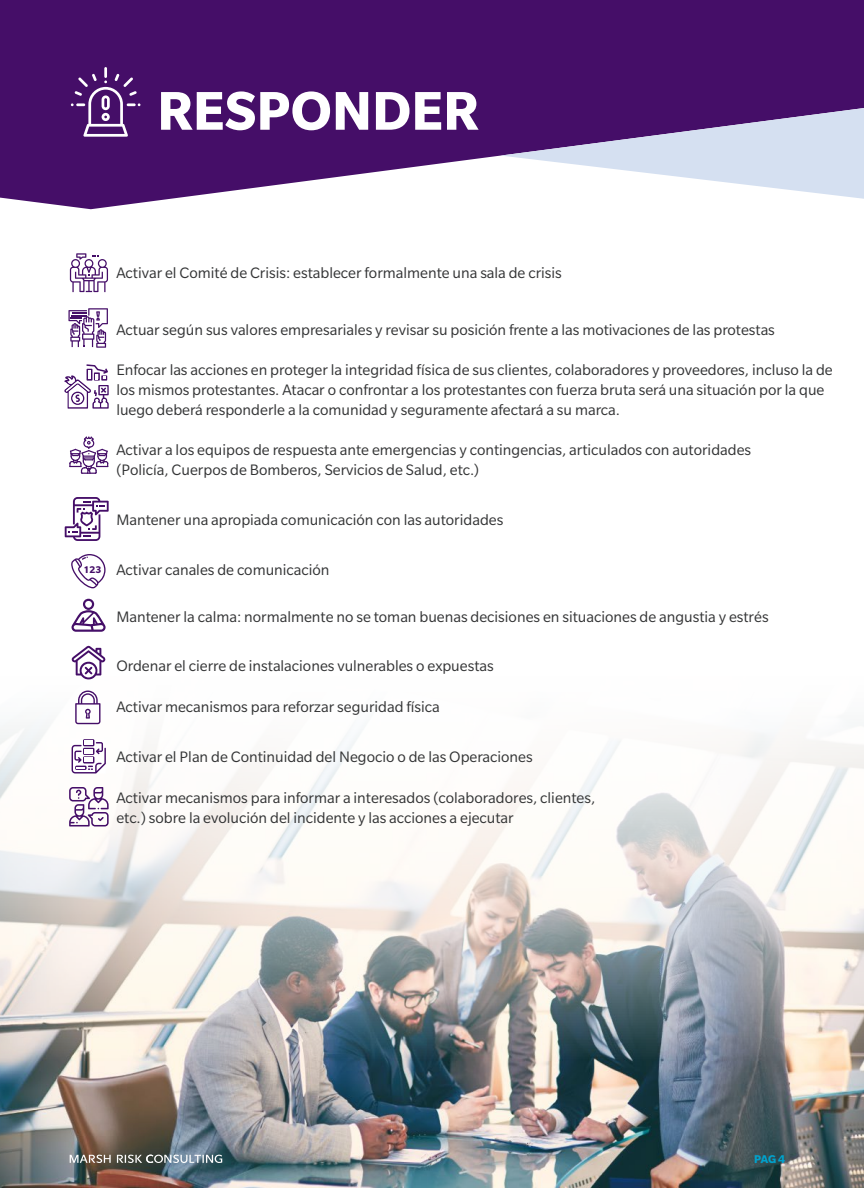
<style>
.page{position:relative;width:864px;height:1188px;background:#fff}
.page>*{position:absolute;margin:0;border:0;box-sizing:border-box;transform-origin:0 0}
.t1{font:700 59.4px "Slate Pro";color:#fff}
.t2{font:16.5px/19.8px "Slate Pro";color:#333435}
.t3{font:700 12.3px "Slate Pro";color:#00a2cd}
.t4{font:700 10.65px "Slate Pro";color:#450e68}
</style>
<div class="page">
<img style="left:0;top:1058px;width:864px;height:130px">
<svg style="left:0;top:0;width:864px;height:209px;background:#582777"></svg>
<svg style="left:501px;top:108px;width:363px;height:91px"></svg>
<svg style="left:70px;top:1155px;width:41px;height:8px"></svg>
<svg style="left:117px;top:1155px;width:105px;height:8px"></svg>
<svg style="left:0;top:690px;width:864px;height:368px"></svg>
<svg style="left:71px;top:67px;width:69px;height:70px;background:#663882"></svg>
<svg style="left:70px;top:253px;width:38px;height:39px"></svg>
<svg style="left:68px;top:308px;width:40px;height:40px"></svg>
<svg style="left:64px;top:364px;width:45px;height:45px"></svg>
<svg style="left:65px;top:497px;width:44px;height:44px"></svg>
<svg style="left:71px;top:554px;width:35px;height:34px"></svg>
<svg style="left:69px;top:437px;width:39px;height:37px"></svg>
<svg style="left:72px;top:599px;width:34px;height:33px"></svg>
<svg style="left:75px;top:691px;width:26px;height:33px"></svg>
<svg style="left:72px;top:646px;width:34px;height:34px"></svg>
<svg style="left:72px;top:739px;width:34px;height:35px"></svg>
<svg style="left:69px;top:787px;width:40px;height:40px"></svg>
<h1 class="t1" style="left:157px;top:78px;width:323px">RESPONDER</h1>
<p class="t2" style="left:116px;top:263px;width:447px">Activar el Comité de Crisis: establecer formalmente una sala de crisis</p>
<p class="t4" style="left:83px;top:563px;width:20px">123</p>
<p class="t2" style="left:116px;top:320px;width:660px">Actuar según sus valores empresariales y revisar su posición frente a las motivaciones de las protestas</p>
<p class="t2" style="left:116px;top:360px;width:718px">Enfocar las acciones en proteger la integridad física de sus clientes, colaboradores y proveedores, incluso la de los mismos protestantes. Atacar o confrontar a los protestantes con fuerza bruta será una situación por la que luego deberá responderle a la comunidad y seguramente afectará a su marca.</p>
<p class="t2" style="left:116px;top:440px;width:636px">Activar a los equipos de respuesta ante emergencias y contingencias, articulados con autoridades (Policía, Cuerpos de Bomberos, Servicios de Salud, etc.)</p>
<p class="t2" style="left:116px;top:510px;width:388px">Mantener una apropiada comunicación con las autoridades</p>
<p class="t2" style="left:116px;top:560px;width:215px">Activar canales de comunicación</p>
<p class="t2" style="left:116px;top:606px;width:654px">Mantener la calma: normalmente no se toman buenas decisiones en situaciones de angustia y estrés</p>
<p class="t2" style="left:116px;top:656px;width:379px">Ordenar el cierre de instalaciones vulnerables o expuestas</p>
<p class="t2" style="left:116px;top:697px;width:325px">Activar mecanismos para reforzar seguridad física</p>
<p class="t2" style="left:116px;top:747px;width:418px">Activar el Plan de Continuidad del Negocio o de las Operaciones</p>
<p class="t2" style="left:116px;top:788px;width:480px">Activar mecanismos para informar a interesados (colaboradores, clientes, etc.) sobre la evolución del incidente y las acciones a ejecutar</p>
<p class="t3" style="left:754px;top:1152px;width:33px">PAG 4</p>
</div>
